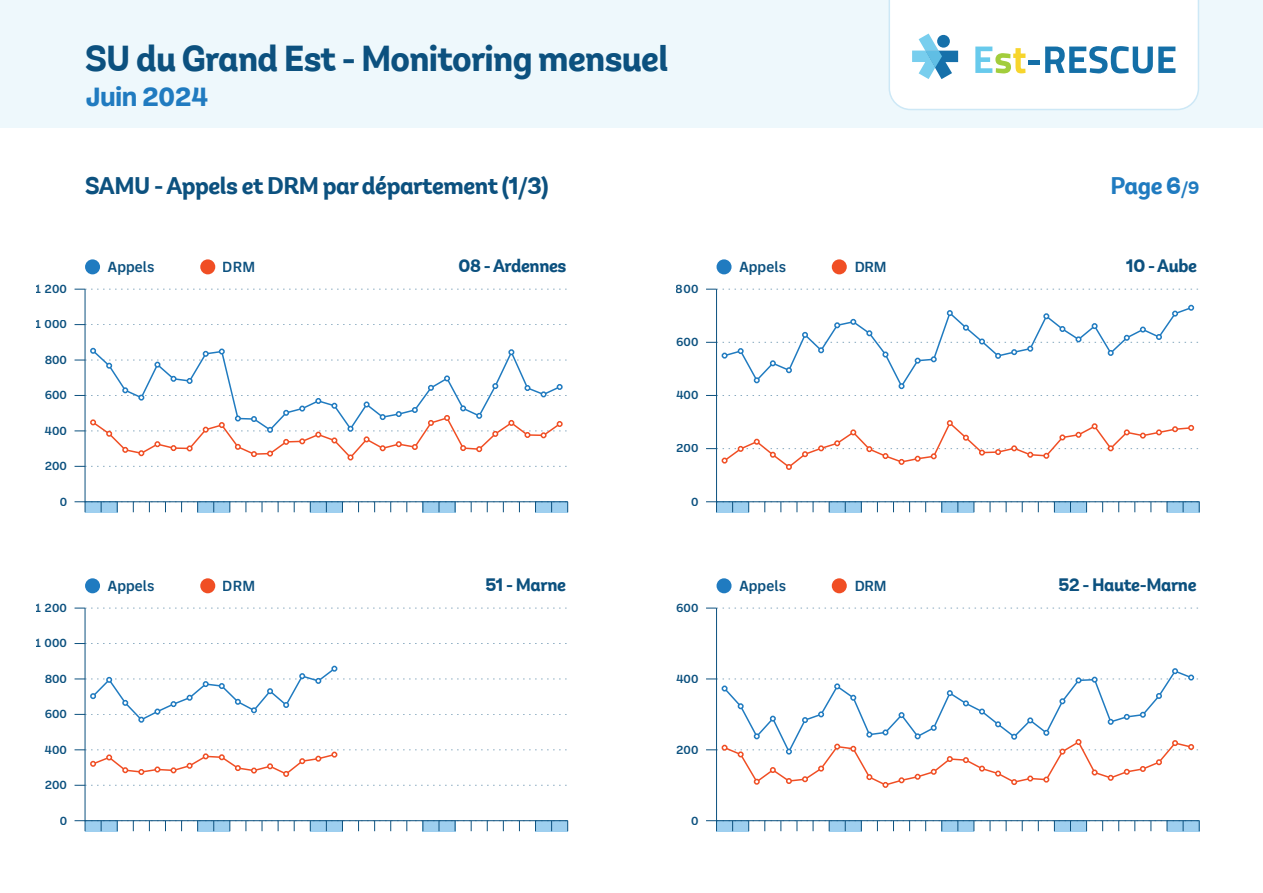
<style>
.page{position:relative;width:1263px;height:893px;background:#fff}
.page>*{position:absolute;margin:0;border:0;box-sizing:border-box;transform-origin:0 0}
.t1{font:700 36px "Andes Neue Alt 3";letter-spacing:-.02em;color:#0c517f}
.t2{font:700 27px "Ballinger";letter-spacing:-.02em;color:#207bc0}
.t3{font:700 24px "Andes Neue Alt 3";letter-spacing:-.02em;color:#0c517f}
.t4{font:700 24px "Andes Neue Alt 3";color:#207bc0}
.t5{font:700 18px "Andes Neue Alt 3";letter-spacing:-.02em;color:#0c517f}
.t6{font:500 15px "Ballinger";color:#0c517f}
.t7{font:500 12px "Ballinger";letter-spacing:.015em;color:#0c517f}
.s1{font-size:18px}
</style>
<div class="page">
<div style="left:0;top:0;width:1263px;height:128px;background:#eef8fc"></div>
<hr style="left:85px;top:831px;width:483px;height:1px;background:#0c517f">
<hr style="left:716px;top:831px;width:483px;height:1px;background:#0c517f">
<hr style="left:85px;top:512px;width:483px;height:1px;background:#0c517f">
<hr style="left:716px;top:512px;width:483px;height:1px;background:#0c517f">
<hr style="left:85px;top:289px;width:1px;height:213px;background:#0c517f">
<svg style="left:75px;top:501px;width:493px;height:11px"></svg>
<svg style="left:75px;top:466px;width:492px;height:1px"></svg>
<svg style="left:75px;top:348px;width:492px;height:112px"></svg>
<svg style="left:75px;top:324px;width:492px;height:1px"></svg>
<svg style="left:75px;top:289px;width:492px;height:1px"></svg>
<div style="left:85px;top:259px;width:15px;height:15px;background:#207bc0;border-radius:50%"></div>
<div style="left:200px;top:259px;width:15px;height:15px;background:#f04e24;border-radius:50%"></div>
<hr style="left:85px;top:608px;width:1px;height:213px;background:#0c517f">
<svg style="left:75px;top:820px;width:493px;height:11px"></svg>
<svg style="left:75px;top:785px;width:492px;height:1px"></svg>
<svg style="left:75px;top:749px;width:492px;height:28px"></svg>
<svg style="left:75px;top:666px;width:492px;height:57px"></svg>
<svg style="left:75px;top:643px;width:492px;height:1px"></svg>
<svg style="left:75px;top:608px;width:492px;height:1px"></svg>
<div style="left:85px;top:578px;width:15px;height:15px;background:#207bc0;border-radius:50%"></div>
<div style="left:200px;top:578px;width:15px;height:15px;background:#f04e24;border-radius:50%"></div>
<hr style="left:716px;top:289px;width:1px;height:213px;background:#0c517f">
<svg style="left:706px;top:501px;width:494px;height:11px"></svg>
<svg style="left:706px;top:420px;width:493px;height:50px"></svg>
<svg style="left:706px;top:395px;width:493px;height:1px"></svg>
<svg style="left:706px;top:305px;width:492px;height:84px"></svg>
<svg style="left:706px;top:289px;width:492px;height:1px"></svg>
<div style="left:716px;top:259px;width:15px;height:15px;background:#207bc0;border-radius:50%"></div>
<div style="left:832px;top:259px;width:15px;height:15px;background:#f04e24;border-radius:50%"></div>
<hr style="left:716px;top:608px;width:1px;height:213px;background:#0c517f">
<svg style="left:706px;top:820px;width:494px;height:11px"></svg>
<svg style="left:706px;top:668px;width:492px;height:120px"></svg>
<svg style="left:706px;top:608px;width:492px;height:1px"></svg>
<div style="left:716px;top:578px;width:15px;height:15px;background:#207bc0;border-radius:50%"></div>
<div style="left:832px;top:578px;width:15px;height:15px;background:#f04e24;border-radius:50%"></div>
<svg style="left:888px;top:0;width:311px;height:110px;background:#e9f3f6"></svg>
<div style="left:937px;top:35px;width:13px;height:13px;background:#1670aa;border-radius:50%"></div>
<h1 class="t1" style="left:85px;top:34px;width:585px">SU du Grand Est - Monitoring mensuel</h1>
<h2 class="t2" style="left:85px;top:78px;width:125px">Juin 2024</h2>
<h3 class="t3" style="left:85px;top:170px;width:465px">SAMU - Appels et DRM par département (1/3)</h3>
<h3 class="t4" style="left:1110px;top:170px;width:90px">Page 6<span class="s1">/9</span></h3>
<p class="t7" style="left:36px;top:281px;width:33px">1 200</p>
<p class="t7" style="left:36px;top:316px;width:33px">1 000</p>
<p class="t7" style="left:44px;top:351px;width:24px">800</p>
<p class="t7" style="left:45px;top:387px;width:24px">600</p>
<p class="t7" style="left:44px;top:422px;width:24px">400</p>
<p class="t7" style="left:45px;top:458px;width:24px">200</p>
<p class="t7" style="left:60px;top:493px;width:9px">0</p>
<p class="t6" style="left:108px;top:256px;width:49px">Appels</p>
<p class="t6" style="left:223px;top:256px;width:34px">DRM</p>
<h3 class="t5" style="left:458px;top:253px;width:110px">08 - Ardennes</h3>
<h3 class="t5" style="left:1126px;top:253px;width:72px">10 - Aube</h3>
<p class="t6" style="left:739px;top:256px;width:49px">Appels</p>
<p class="t6" style="left:854px;top:256px;width:34px">DRM</p>
<p class="t7" style="left:676px;top:281px;width:24px">800</p>
<p class="t7" style="left:676px;top:334px;width:24px">600</p>
<p class="t7" style="left:676px;top:387px;width:24px">400</p>
<p class="t7" style="left:676px;top:440px;width:24px">200</p>
<p class="t7" style="left:691px;top:493px;width:9px">0</p>
<p class="t7" style="left:36px;top:600px;width:33px">1 200</p>
<p class="t7" style="left:36px;top:635px;width:33px">1 000</p>
<p class="t7" style="left:44px;top:670px;width:24px">800</p>
<p class="t7" style="left:45px;top:706px;width:24px">600</p>
<p class="t7" style="left:44px;top:741px;width:24px">400</p>
<p class="t7" style="left:45px;top:777px;width:24px">200</p>
<p class="t7" style="left:60px;top:812px;width:9px">0</p>
<p class="t6" style="left:108px;top:575px;width:49px">Appels</p>
<p class="t6" style="left:223px;top:575px;width:34px">DRM</p>
<h3 class="t5" style="left:485px;top:573px;width:82px">51 - Marne</h3>
<h3 class="t5" style="left:1058px;top:573px;width:140px">52 - Haute-Marne</h3>
<p class="t6" style="left:739px;top:575px;width:49px">Appels</p>
<p class="t6" style="left:854px;top:575px;width:34px">DRM</p>
<p class="t7" style="left:676px;top:600px;width:24px">600</p>
<p class="t7" style="left:676px;top:670px;width:24px">400</p>
<p class="t7" style="left:676px;top:741px;width:24px">200</p>
<p class="t7" style="left:691px;top:812px;width:9px">0</p>
</div>
